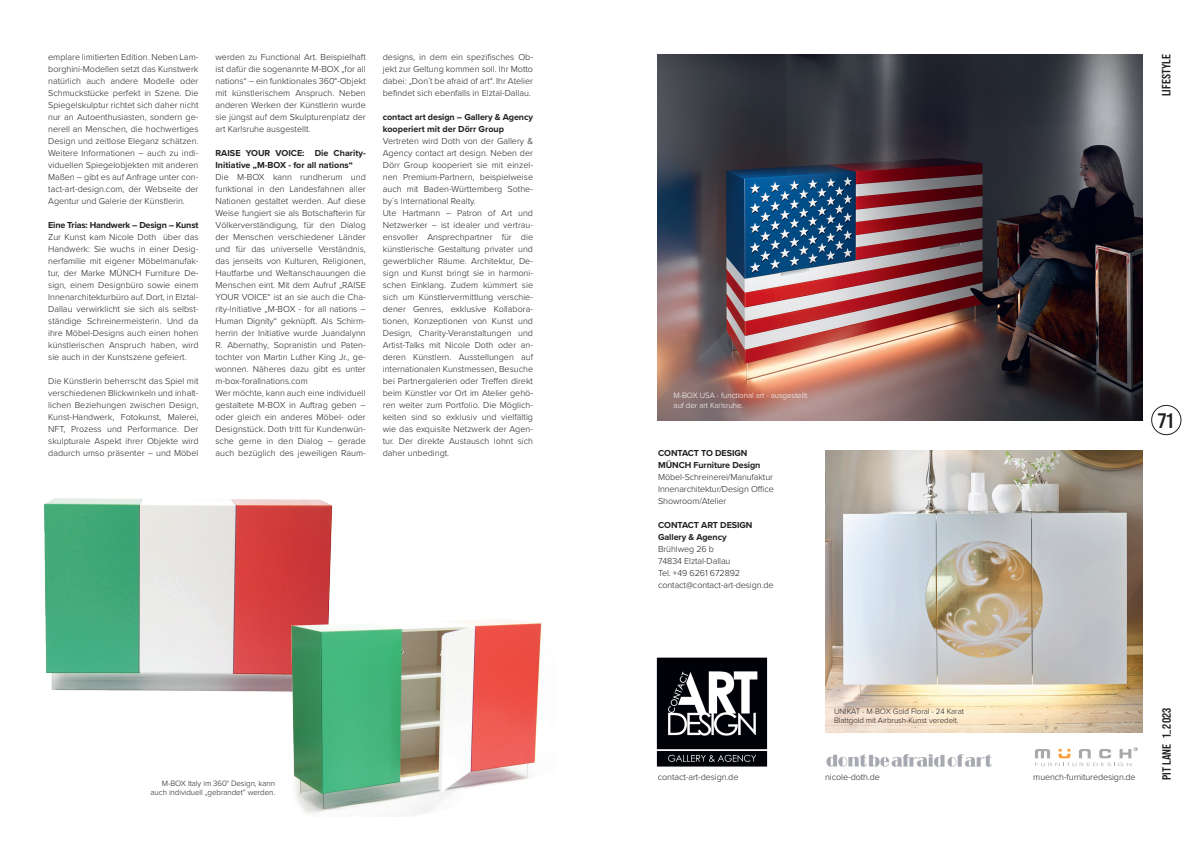
<style>
.page{position:relative;width:1191px;height:842px;background:#fff}
.page>*{position:absolute;margin:0;border:0;box-sizing:border-box;transform-origin:0 0}
.t1{font:21px "Bebas Neue Pro Sm E Bd";color:#231f20}
.t2{font:12px "Bebas Neue Pro Sm E Bd";color:#231f20}
.t3{font:300 9px/12px "Proxima Nova";color:#231f20;text-align:justify}
.t4{font:700 9px/12px "Proxima Nova";letter-spacing:-.01em;color:#231f20}
.t5{font:300 8px/9.6px "Proxima Nova";letter-spacing:-.01em;color:#231f20;text-align:right}
.t6{font:300 8px/9.6px "Proxima Nova";letter-spacing:-.01em;color:#fff}
</style>
<div class="page">
<div style="left:1151px;top:405px;width:30px;height:30px;border:1px solid #231f20;border-radius:50%"></div>
<img style="left:658px;top:54px;width:484px;height:366px">
<img style="left:656px;top:657px;width:112px;height:110px">
<img style="left:825px;top:451px;width:317px;height:281px">
<svg style="left:1035px;top:747px;width:102px;height:19px"></svg>
<img style="left:826px;top:754px;width:166px;height:13px">
<img style="left:44px;top:498px;width:289px;height:194px">
<img style="left:279px;top:609px;width:263px;height:207px">
<p class="t3" style="left:48px;top:51px;width:152px">emplare limitierten Edition. Neben Lam&shy;borghini-Modellen setzt das Kunstwerk natürlich auch andere Modelle oder Schmuckstücke perfekt in Szene. Die Spiegelskulptur richtet sich daher nicht nur an Autoenthusiasten, sondern ge&shy;nerell an Menschen, die hochwertiges Design und zeitlose Eleganz schätzen.<br>Weitere Informationen – auch zu indi&shy;viduellen Spiegelobjekten mit anderen Maßen – gibt es auf Anfrage unter con&shy;tact-art-design.com, der Webseite der Agentur und Galerie der Künstlerin.</p>
<p class="t4" style="left:48px;top:219px;width:152px">Eine Trias: Handwerk – Design – Kunst</p>
<p class="t3" style="left:48px;top:230px;width:152px">Zur Kunst kam Nicole Doth über das Handwerk: Sie wuchs in einer Desig&shy;nerfamilie mit eigener Möbelmanufak&shy;tur, der Marke MÜNCH Furniture De&shy;sign, einem Designbüro sowie einem Innenarchitekturbüro auf. Dort, in Elztal-Dallau verwirklicht sie sich als selbst&shy;ständige Schreinermeisterin. Und da ihre Möbel-Designs auch einen hohen künstlerischen Anspruch haben, wird sie auch in der Kunstszene gefeiert.</p>
<p class="t3" style="left:48px;top:374px;width:152px">Die Künstlerin beherrscht das Spiel mit verschiedenen Blickwinkeln und inhalt&shy;lichen Beziehungen zwischen Design, Kunst-Handwerk, Fotokunst, Malerei, NFT, Prozess und Performance. Der skulpturale Aspekt ihrer Objekte wird dadurch umso präsenter – und Möbel</p>
<p class="t3" style="left:215px;top:50px;width:152px">werden zu Functional Art. Beispielhaft ist dafür die sogenannte M-BOX „for all nations“ – ein funktionales 360°-Objekt mit künstlerischem Anspruch. Neben anderen Werken der Künstlerin wurde sie jüngst auf dem Skulpturenplatz der art Karlsruhe ausgestellt.</p>
<p class="t4" style="left:215px;top:147px;width:152px">RAISE YOUR VOICE: Die Charity-<br>Initiative „M-BOX - for all nations“</p>
<p class="t3" style="left:215px;top:170px;width:152px;text-align:left">Die M-BOX kann rundherum und funktional in den Landesfahnen aller Nationen gestaltet werden. Auf diese Weise fungiert sie als Botschafterin für Völkerverständigung, für den Dialog der Menschen verschiedener Länder und für das universelle Verständnis, das jenseits von Kulturen, Religionen, Hautfarbe und Weltanschauungen die Menschen eint. Mit dem Aufruf „RAISE YOUR VOICE“ ist an sie auch die Cha&shy;rity-Initiative „M-BOX - for all nations – Human Dignity“ geknüpft. Als Schirm&shy;herrin der Initiative wurde Juandalynn R. Abernathy, Sopranistin und Paten&shy;tochter von Martin Luther King Jr., ge&shy;wonnen. Näheres dazu gibt es unter m-box-forallnations.com<br>Wer möchte, kann auch eine individuell gestaltete M-BOX in Auftrag geben – oder gleich ein anderes Möbel- oder Designstück. Doth tritt für Kundenwün&shy;sche gerne in den Dialog – gerade auch bezüglich des jeweiligen Raum-</p>
<p class="t3" style="left:383px;top:51px;width:152px">designs, in dem ein spezifisches Ob&shy;jekt zur Geltung kommen soll. Ihr Motto dabei: „Don´t be afraid of art“. Ihr Atelier befindet sich ebenfalls in Elztal-Dallau.</p>
<p class="t4" style="left:383px;top:111px;width:152px">contact art design – Gallery &amp; Agency kooperiert mit der Dörr Group</p>
<p class="t3" style="left:383px;top:135px;width:152px;text-align:left">Vertreten wird Doth von der Gallery &amp; Agency contact art design. Neben der Dörr Group kooperiert sie mit einzel&shy;nen Premium-Partnern, beispielweise auch mit Baden-Württemberg Sothe&shy;by´s International Realty.<br>Ute Hartmann – Patron of Art und Netzwerker – ist idealer und vertrau&shy;ensvoller Ansprechpartner für die künstlerische Gestaltung privater und gewerblicher Räume. Architektur, De&shy;sign und Kunst bringt sie in harmoni&shy;schen Einklang. Zudem kümmert sie sich um Künstlervermittlung verschie&shy;dener Genres, exklusive Kollabora&shy;tionen, Konzeptionen von Kunst und Design, Charity-Veranstaltungen und Artist-Talks mit Nicole Doth oder an&shy;deren Künstlern. Ausstellungen auf internationalen Kunstmessen, Besuche bei Partnergalerien oder Treffen direkt beim Künstler vor Ort im Atelier gehö&shy;ren weiter zum Portfolio. Die Möglich&shy;keiten sind so exklusiv und vielfältig wie das exquisite Netzwerk der Agen&shy;tur. Der direkte Austausch lohnt sich daher unbedingt.</p>
<p class="t5" style="left:151px;top:778px;width:126px">M-BOX Italy im 360° Design, kann auch individuell „gebrandet“ werden.</p>
<h2 class="t2" style="left:1159px;top:96px;width:44px;rotate:-90deg">LIFESTYLE</h2>
<p class="t6" style="left:673px;top:391px;width:135px">M-BOX USA - functional art - ausgestellt auf der art Karlsruhe.</p>
<p class="t4" style="left:658px;top:447px;width:104px">CONTACT TO DESIGN<br>MÜNCH Furniture Design</p>
<p class="t3" style="left:658px;top:471px;width:117px">Möbel-Schreinerei/Manufaktur Innenarchitektur/Design Office Showroom/Atelier</p>
<p class="t4" style="left:658px;top:519px;width:96px">CONTACT ART DESIGN<br>Gallery &amp; Agency</p>
<p class="t3" style="left:658px;top:542px;width:117px;text-align:left">Brühlweg 26 b<br>74834 Elztal-Dallau<br>Tel. +49 6261 672892 contact@contact-art-design.de</p>
<p class="t5" style="left:834px;top:706px;width:131px;text-align:left">UNIKAT - M-BOX Gold Floral - 24 Karat<br>Blattgold mit Airbrush-Kunst veredelt.</p>
<p class="t3" style="left:658px;top:771px;width:82px">contact-art-design.de</p>
<p class="t3" style="left:825px;top:771px;width:56px">nicole-doth.de</p>
<h1 class="t1" style="left:1158px;top:408px;width:17px">71</h1>
<p class="t3" style="left:1033px;top:771px;width:104px">muench-furnituredesign.de</p>
<h2 class="t2" style="left:1159px;top:780px;width:74px;rotate:-90deg">PIT LANE 1_2023</h2>
</div>
